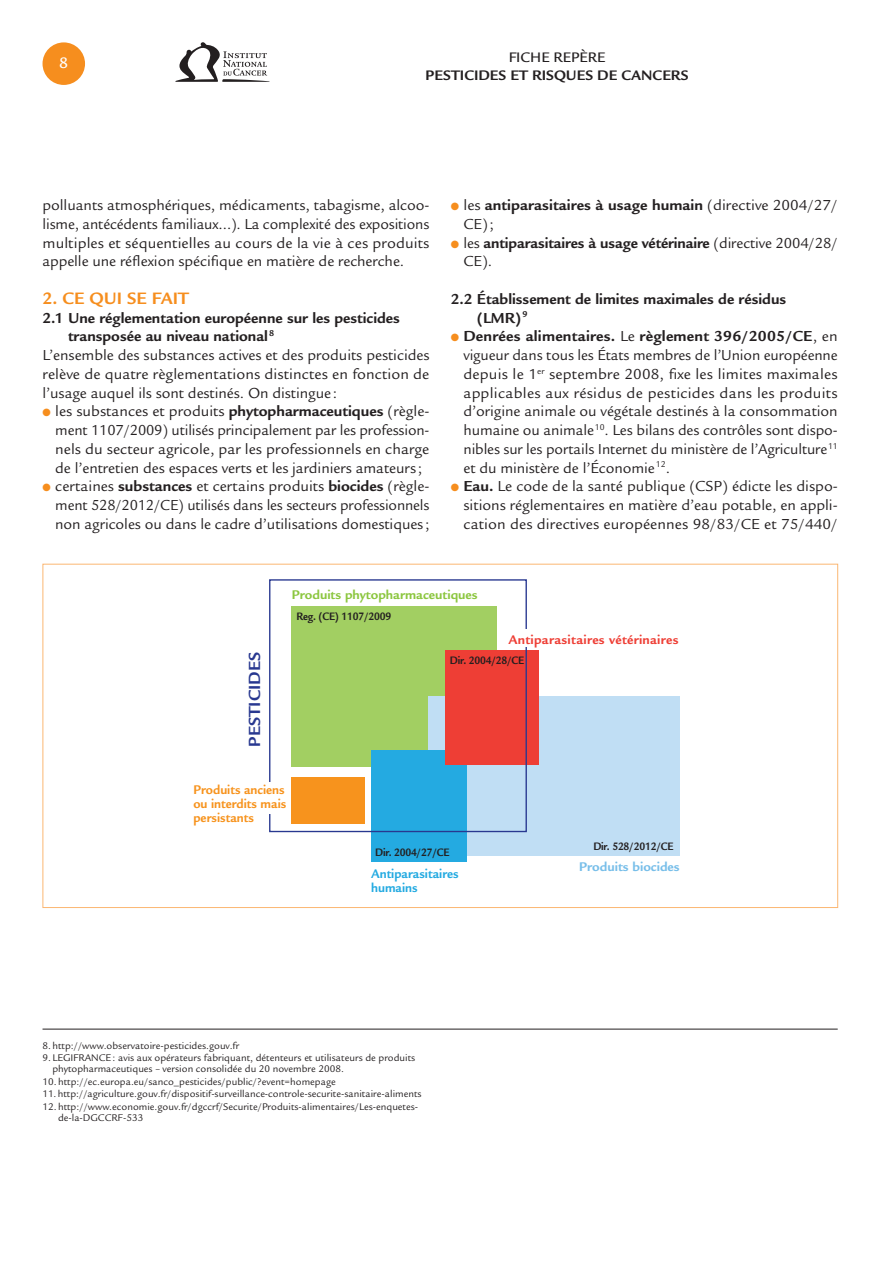
<style>
.page{position:relative;width:893px;height:1263px;background:#fff}
.page>*{position:absolute;margin:0;border:0;box-sizing:border-box;transform-origin:0 0}
.t1{font:700 18px "Legacy Sans Std";color:#f68e1e}
.t2{font:700 17.55px "Legacy Sans";color:#283890}
.t3{font:500 16.5px "Legacy Sans Std";color:#fff}
.t4{font:15.75px/18.8px "Legacy Sans Std";letter-spacing:-.005em;color:#231f20;text-align:justify}
.t5{font:700 15.75px/18.8px "Legacy Sans Std";color:#231f20}
.t6{font:700 15px "Legacy Sans Std";color:#231f20}
.t7{font:500 15px "Legacy Sans Std";color:#231f20}
.t8{font:700 13.65px/13.6px "Legacy Sans";color:#f7931d;scale:.95 1}
.t9{font:700 13.65px "Legacy Sans";color:#8bc63e}
.t10{font:700 13.65px "Legacy Sans";letter-spacing:.02em;color:#ee3e35}
.t11{font:700 13.65px/13.6px "Legacy Sans";color:#24aae1;scale:.95 1}
.t12{font:700 13.65px "Legacy Sans";color:#77bee9}
.t13{font:700 11.7px "Legacy Sans";letter-spacing:-.02em;color:#231f20;scale:.9 1}
.t14{font:10.5px/11.2px "Legacy Sans Std";color:#231f20}
.s1{color:#f68e1e}
.s2{font-weight:700}
.s3{font-weight:400}
</style>
<div class="page">
<hr style="left:43px;top:1029px;width:795px;height:1px;background:#231f20">
<div style="left:291px;top:777px;width:73px;height:47px;background:#f7931d"></div>
<div style="left:291px;top:606px;width:206px;height:161px;background:#a2cf62"></div>
<div style="left:429px;top:696px;width:251px;height:160px;background:#c0def4"></div>
<div style="left:371px;top:750px;width:96px;height:112px;background:#24aae1"></div>
<div style="left:445px;top:650px;width:94px;height:114px;background:#ee3e35"></div>
<div style="left:269px;top:579px;width:258px;height:253px;border:1px solid #283890"></div>
<div style="left:521px;top:630px;width:23px;height:17px;background:#fff"></div>
<div style="left:257px;top:782px;width:23px;height:31px;background:#fff"></div>
<svg style="left:175px;top:42px;width:95px;height:40px"></svg>
<div style="left:43px;top:42px;width:42px;height:43px;background:#f68e1e;border-radius:50%"></div>
<p class="t3" style="left:59px;top:56px;width:10px">8</p>
<p class="t7" style="left:509px;top:51px;width:98px">FICHE REPÈRE</p>
<p class="t6" style="left:426px;top:69px;width:264px">PESTICIDES ET RISQUES DE CANCERS</p>
<p class="t4" style="left:43px;top:197px;width:388px">polluants atmosphériques, médicaments, tabagisme, alcoo&shy;lisme, antécédents familiaux…). La complexité des expositions multiples et séquentielles au cours de la vie à ces produits appelle une réflexion spécifique en matière de recherche.</p>
<p class="t1" style="left:43px;top:291px;width:148px">2. CE QUI SE FAIT</p>
<p class="t5" style="left:43px;top:310px;width:359px">2.1 Une réglementation européenne sur les pesticides</p>
<p class="t5" style="left:68px;top:329px;width:208px">transposée au niveau national <sup>8</sup></p>
<p class="t4" style="left:43px;top:347px;width:389px">L’ensemble des substances actives et des produits pesticides</p>
<p class="t4" style="left:43px;top:366px;width:388px">relève de quatre règlementations distinctes en fonction de</p>
<p class="t4" style="left:43px;top:385px;width:296px">l’usage auquel ils sont destinés. On distingue :</p>
<p class="t4" style="left:55px;top:404px;width:376px;text-indent:-13px"><span class="s1">●</span> les substances et produits <span class="s2">phytopharmaceutiques</span> (règle&shy;ment 1107/2009) utilisés principalement par les profession&shy;nels du secteur agricole, par les professionnels en charge de l’entretien des espaces verts et les jardiniers amateurs ;</p>
<p class="t4" style="left:55px;top:479px;width:376px;text-indent:-13px"><span class="s1">●</span> certaines <span class="s2">substances</span> et certains produits <span class="s2">biocides</span> (règle&shy;ment 528/2012/CE) utilisés dans les secteurs professionnels non agricoles ou dans le cadre d’utilisations domestiques ;</p>
<p class="t5" style="left:463px;top:197px;width:376px;text-indent:-13px"><span class="s1">●</span> <span class="s3">les</span> antiparasitaires à usage humain <span class="s3">(directive 2004/27/<br>CE) ;</span></p>
<p class="t5" style="left:463px;top:235px;width:376px;text-indent:-13px"><span class="s1">●</span> <span class="s3">les</span> antiparasitaires à usage vétérinaire <span class="s3">(directive 2004/28/<br>CE).</span></p>
<p class="t5" style="left:477px;top:291px;width:311px;text-indent:-26px">2.2 Établissement de limites maximales de résidus (LMR) <sup>9</sup></p>
<p class="t4" style="left:463px;top:329px;width:376px;text-indent:-13px"><span class="s1">●</span> <span class="s2">Denrées alimentaires.</span> Le <span class="s2">règlement 396/2005/CE</span>, en vigueur dans tous les États membres de l’Union européenne depuis le 1<sup>er</sup> septembre 2008, fixe les limites maximales applicables aux résidus de pesticides dans les produits d’origine animale ou végétale destinés à la consommation humaine ou animale <sup>10</sup>. Les bilans des contrôles sont dispo&shy;nibles sur les portails Internet du ministère de l’Agriculture <sup>11 </sup>et du ministère de l’Économie <sup>12</sup>.</p>
<p class="t4" style="left:463px;top:479px;width:376px;text-indent:-13px"><span class="s1">●</span> <span class="s2">Eau.</span> Le code de la santé publique (CSP) édicte les dispo&shy;sitions réglementaires en matière d’eau potable, en appli&shy;cation des directives européennes 98/83/CE et 75/440/</p>
<p class="t9" style="left:292px;top:590px;width:188px">Produits phytopharmaceutiques</p>
<p class="t2" style="left:248px;top:747px;width:96px;rotate:-90deg">PESTICIDES</p>
<p class="t13" style="left:297px;top:612px;width:107px">Reg. (CE) 1107/2009</p>
<p class="t10" style="left:508px;top:634px;width:172px">Antiparasitaires vétérinaires</p>
<p class="t13" style="left:450px;top:655px;width:84px">Dir. 2004/28/CE</p>
<p class="t8" style="left:193px;top:785px;width:99px">Produits anciens ou interdits mais persistants</p>
<p class="t13" style="left:375px;top:848px;width:84px">Dir. 2004/27/CE</p>
<p class="t11" style="left:371px;top:868px;width:94px">Antiparasitaires humains</p>
<p class="t13" style="left:593px;top:842px;width:90px">Dir. 528/2012/CE</p>
<p class="t12" style="left:579px;top:862px;width:102px">Produits biocides</p>
<p class="t14" style="left:43px;top:1041px;width:198px">8. http://www.observatoire-pesticides.gouv.fr</p>
<p class="t14" style="left:52px;top:1053px;width:364px;text-indent:-10px">9. LEGIFRANCE : avis aux opérateurs fabriquant, détenteurs et utilisateurs de produits phytopharmaceutiques – version consolidée du 20 novembre 2008.</p>
<p class="t14" style="left:43px;top:1077px;width:295px">10. http://ec.europa.eu/sanco_pesticides/public/?event=homepage</p>
<p class="t14" style="left:43px;top:1089px;width:381px">11. http://agriculture.gouv.fr/dispositif-surveillance-controle-securite-sanitaire-aliments</p>
<p class="t14" style="left:58px;top:1102px;width:362px;text-indent:-16px">12. http://www.economie.gouv.fr/dgccrf/Securite/Produits-alimentaires/Les-enquetes&shy;de-la-DGCCRF-533</p>
</div>
